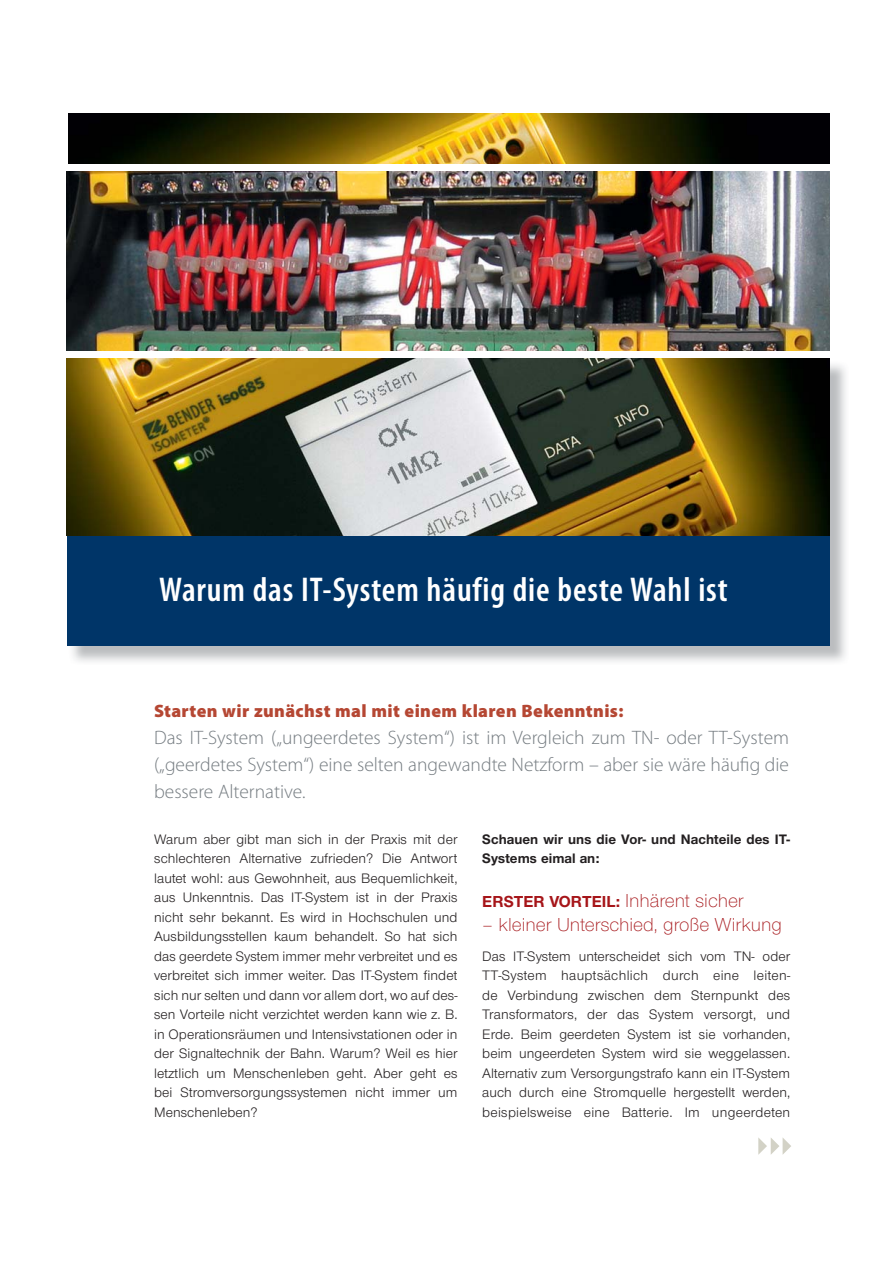
<style>
.page{position:relative;width:893px;height:1263px;background:#fff}
.page>*{position:absolute;margin:0;border:0;box-sizing:border-box;transform-origin:0 0}
.t1{font:600 condensed 34.5px "Myriad Pro";letter-spacing:.025em;color:#fff}
.t2{font:300 19.5px/27px "Myriad Pro";color:#757c81;text-align:justify}
.t3{font:300 19.5px "Nimbus Sans Novus T";color:#a61519}
.t4{font:900 18px "Myriad Pro";letter-spacing:.02em;color:#b54733}
.t5{font:700 16.5px "Nimbus Sans Novus T";color:#a61519}
.t6{font:14.25px/19.5px "Nimbus Sans Novus T";letter-spacing:.005em;color:#231f20;text-align:justify}
.t7{font:700 14.25px/19.5px "Nimbus Sans Novus T";letter-spacing:.005em;color:#231f20}
.s1{font-weight:300;font-size:19.5px}
</style>
<div class="page">
<img style="left:68px;top:114px;width:761px;height:50px">
<img style="left:69px;top:361px;width:777px;height:301px">
<div style="left:67px;top:359px;width:762px;height:286px;background:#003568"></div>
<svg style="left:758px;top:1137px;width:33px;height:18px"></svg>
<img style="left:67px;top:359px;width:762px;height:177px">
<img style="left:67px;top:172px;width:762px;height:178px">
<h1 class="t1" style="left:159px;top:576px;width:570px">Warum das IT-System häufig die beste Wahl ist</h1>
<p class="t4" style="left:154px;top:704px;width:471px">Starten wir zunächst mal mit einem klaren Bekenntnis:</p>
<h2 class="t2" style="left:154px;top:726px;width:636px">Das IT-System („ungeerdetes System“) ist im Vergleich zum TN- oder TT-System („geerdetes System“) eine selten angewandte Netzform – aber sie wäre häufig die bessere Alternative.</h2>
<p class="t6" style="left:154px;top:831px;width:305px">Warum aber gibt man sich in der Praxis mit der schlechteren Alternative zufrieden? Die Antwort lautet wohl: aus Gewohnheit, aus Bequemlichkeit, aus Unkenntnis. Das IT-System ist in der Praxis nicht sehr bekannt. Es wird in Hochschulen und Ausbildungsstellen kaum behandelt. So hat sich das geerdete System immer mehr verbreitet und es verbreitet sich immer weiter. Das IT-System findet sich nur selten und dann vor allem dort, wo auf des&shy;sen Vorteile nicht verzichtet werden kann wie z. B. in Operationsräumen und Intensivstationen oder in der Signaltechnik der Bahn. Warum? Weil es hier letztlich um Menschenleben geht. Aber geht es bei Stromversorgungssystemen nicht immer um Menschenleben?</p>
<p class="t7" style="left:482px;top:830px;width:309px">Schauen wir uns die Vor- und Nachteile des IT-<br>Systems eimal an:</p>
<p class="t5" style="left:482px;top:895px;width:263px">ERSTER VORTEIL: <span class="s1">Inhärent sicher</span></p>
<h2 class="t3" style="left:482px;top:917px;width:301px">– kleiner Unterschied, große Wirkung</h2>
<p class="t6" style="left:482px;top:948px;width:309px">Das IT-System unterscheidet sich vom TN- oder TT-System hauptsächlich durch eine leiten&shy;de Verbindung zwischen dem Sternpunkt des Transformators, der das System versorgt, und Erde. Beim geerdeten System ist sie vorhanden, beim ungeerdeten System wird sie weggelassen.<br>Alternativ zum Versorgungstrafo kann ein IT-System auch durch eine Stromquelle hergestellt werden, beispielsweise eine Batterie. Im ungeerdeten</p>
</div>
